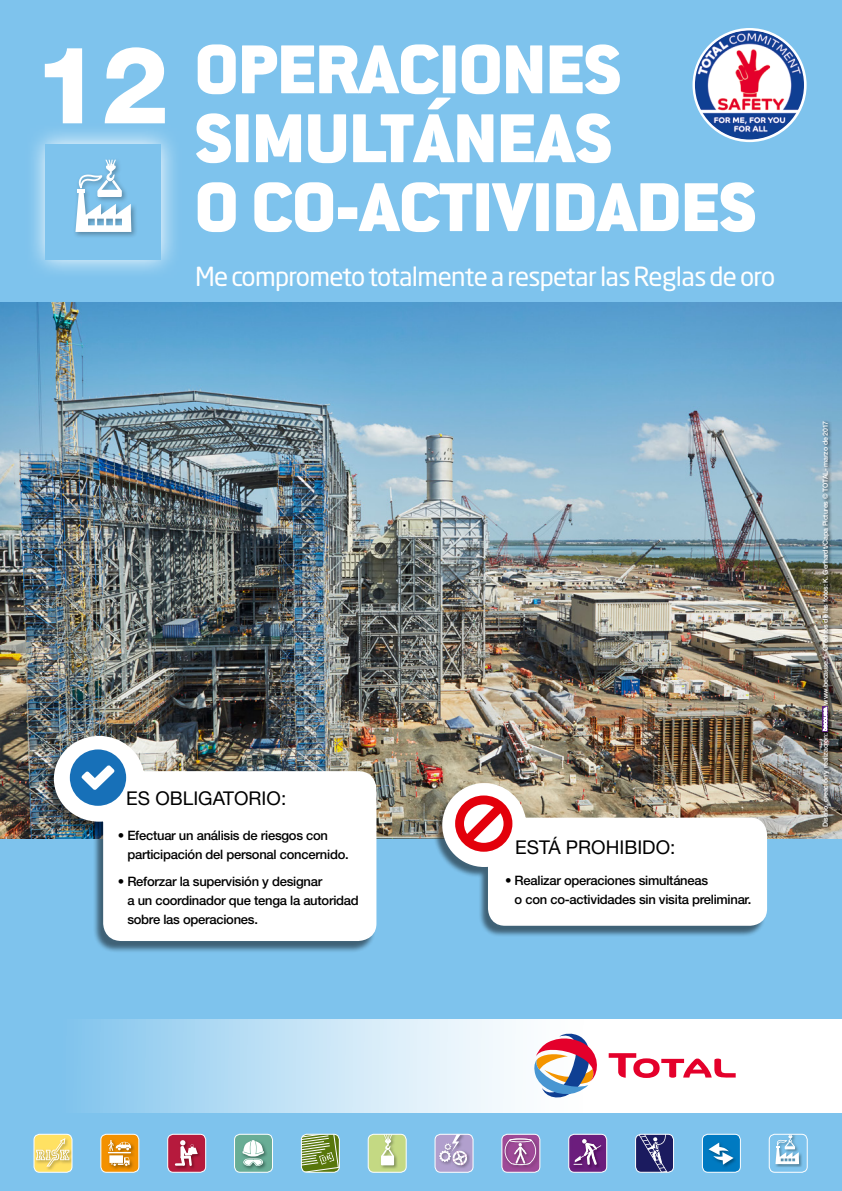
<style>
.page{position:relative;width:842px;height:1191px;background:#7ec3ed}
.page>*{position:absolute;margin:0;border:0;box-sizing:border-box;transform-origin:0 0}
.t1{font:800 107.6px "Helvetica Neue LT Std";color:#fff}
.t2{font:900 75.8px/68.9px "Conduit ITC Std";color:#fff}
.t3{font:26px "Neo Sans Pro";letter-spacing:-.025em;color:#fff}
.t4{font:19px "Helvetica Neue LT Std";color:#000}
.t5{font:500 13px/19px "Helvetica Neue LT Std";letter-spacing:-.02em;color:#000}
.t6{font:500 7px "Helvetica Neue LT Std";letter-spacing:-.02em;color:#fff}
</style>
<div class="page">
<svg style="left:34px;top:1135px;width:38px;height:37px"></svg>
<div style="left:34px;top:1133px;width:38px;height:39px;border:1px solid #fff;border-radius:6px"></div>
<svg style="left:101px;top:1135px;width:38px;height:37px"></svg>
<div style="left:100px;top:1133px;width:39px;height:39px;border:1px solid #fff;border-radius:6px"></div>
<svg style="left:168px;top:1135px;width:38px;height:37px"></svg>
<div style="left:167px;top:1133px;width:39px;height:39px;border:1px solid #fff;border-radius:6px"></div>
<svg style="left:235px;top:1135px;width:37px;height:37px"></svg>
<div style="left:234px;top:1133px;width:39px;height:39px;border:1px solid #fff;border-radius:6px"></div>
<svg style="left:301px;top:1135px;width:38px;height:37px"></svg>
<div style="left:301px;top:1133px;width:39px;height:39px;border:1px solid #fff;border-radius:6px"></div>
<svg style="left:368px;top:1135px;width:38px;height:37px"></svg>
<div style="left:368px;top:1133px;width:39px;height:39px;border:1px solid #fff;border-radius:6px"></div>
<svg style="left:435px;top:1135px;width:38px;height:37px"></svg>
<div style="left:435px;top:1133px;width:38px;height:39px;border:1px solid #fff;border-radius:6px"></div>
<svg style="left:502px;top:1135px;width:38px;height:37px"></svg>
<div style="left:501px;top:1133px;width:39px;height:39px;border:1px solid #fff;border-radius:6px"></div>
<svg style="left:569px;top:1135px;width:38px;height:37px"></svg>
<div style="left:568px;top:1133px;width:39px;height:39px;border:1px solid #fff;border-radius:6px"></div>
<svg style="left:636px;top:1135px;width:37px;height:37px"></svg>
<div style="left:635px;top:1133px;width:39px;height:39px;border:1px solid #fff;border-radius:6px"></div>
<svg style="left:702px;top:1135px;width:38px;height:37px"></svg>
<div style="left:702px;top:1133px;width:39px;height:39px;border:1px solid #fff;border-radius:6px"></div>
<svg style="left:769px;top:1135px;width:38px;height:37px"></svg>
<div style="left:769px;top:1133px;width:39px;height:39px;border:1px solid #fff;border-radius:6px"></div>
<svg style="left:692px;top:28px;width:115px;height:114px"></svg>
<img style="left:695px;top:30px;width:109px;height:109px;border-radius:55px">
<svg style="left:92px;top:1019px;width:750px;height:93px;background:#d9edf9"></svg>
<svg style="left:609px;top:1053px;width:127px;height:25px;background:#f49eae"></svg>
<svg style="left:534px;top:1032px;width:66px;height:69px;background:#c5a9b6"></svg>
<svg style="left:33px;top:131px;width:142px;height:142px"></svg>
<div style="left:46px;top:144px;width:115px;height:115px;background:#7ec3ed"></div>
<div style="left:73px;top:157px;width:65px;height:82px;background:#000;opacity:.3"></div>
<svg style="left:75px;top:160px;width:56px;height:72px"></svg>
<img style="left:0;top:302px;width:842px;height:536px">
<div style="left:432px;top:785px;width:334px;height:152px;background:#000;opacity:.5"></div>
<svg style="left:441px;top:782px;width:327px;height:144px;background:#e0e1df"></svg>
<svg style="left:452px;top:792px;width:63px;height:63px;background:#f29296"></svg>
<div style="left:43px;top:738px;width:333px;height:215px;background:#000;opacity:.5"></div>
<svg style="left:53px;top:735px;width:324px;height:207px;background:#dbe1e3"></svg>
<div style="left:70px;top:749px;width:56px;height:57px;background:#1770b8;border-radius:50%"></div>
<svg style="left:81px;top:765px;width:34px;height:25px"></svg>
<div style="left:821px;top:420px;width:13px;height:411px;background:#000;opacity:.75"></div>
<svg style="left:822px;top:706px;width:6px;height:25px"></svg>
<svg style="left:823px;top:707px;width:4px;height:23px"></svg>
<h1 class="t1" style="left:34px;top:21px;width:137px">12</h1>
<h2 class="t2" style="left:195px;top:35px;width:563px">OPERACIONES<br>SIMULTÁNEAS<br>O CO-ACTIVIDADES</h2>
<h3 class="t3" style="left:195px;top:261px;width:582px">Me comprometo totalmente a respetar las Reglas de oro</h3>
<h3 class="t4" style="left:126px;top:787px;width:162px">ES OBLIGATORIO:</h3>
<p class="t5" style="left:127px;top:826px;width:223px;text-indent:-10px">• Efectuar un análisis de riesgos con participación del personal concernido.</p>
<p class="t5" style="left:127px;top:871px;width:233px;text-indent:-10px">• Reforzar la supervisión y designar<br>a un coordinador que tenga la autoridad sobre las operaciones.</p>
<h3 class="t4" style="left:515px;top:835px;width:162px">ESTÁ PROHIBIDO:</h3>
<p class="t5" style="left:515px;top:870px;width:238px;text-indent:-10px">• Realizar operaciones simultáneas<br>o con co-actividades sin visita preliminar.</p>
<p class="t6" style="left:821px;top:704px;width:285px;rotate:-90deg">www.because.fr- Créditos de las fotos: K. Gerhardt/Capa Pictures © TOTAL- marzo de 2017</p>
<p class="t6" style="left:821px;top:827px;width:95px;rotate:-90deg">Diseño, creación y realización:</p>
</div>
